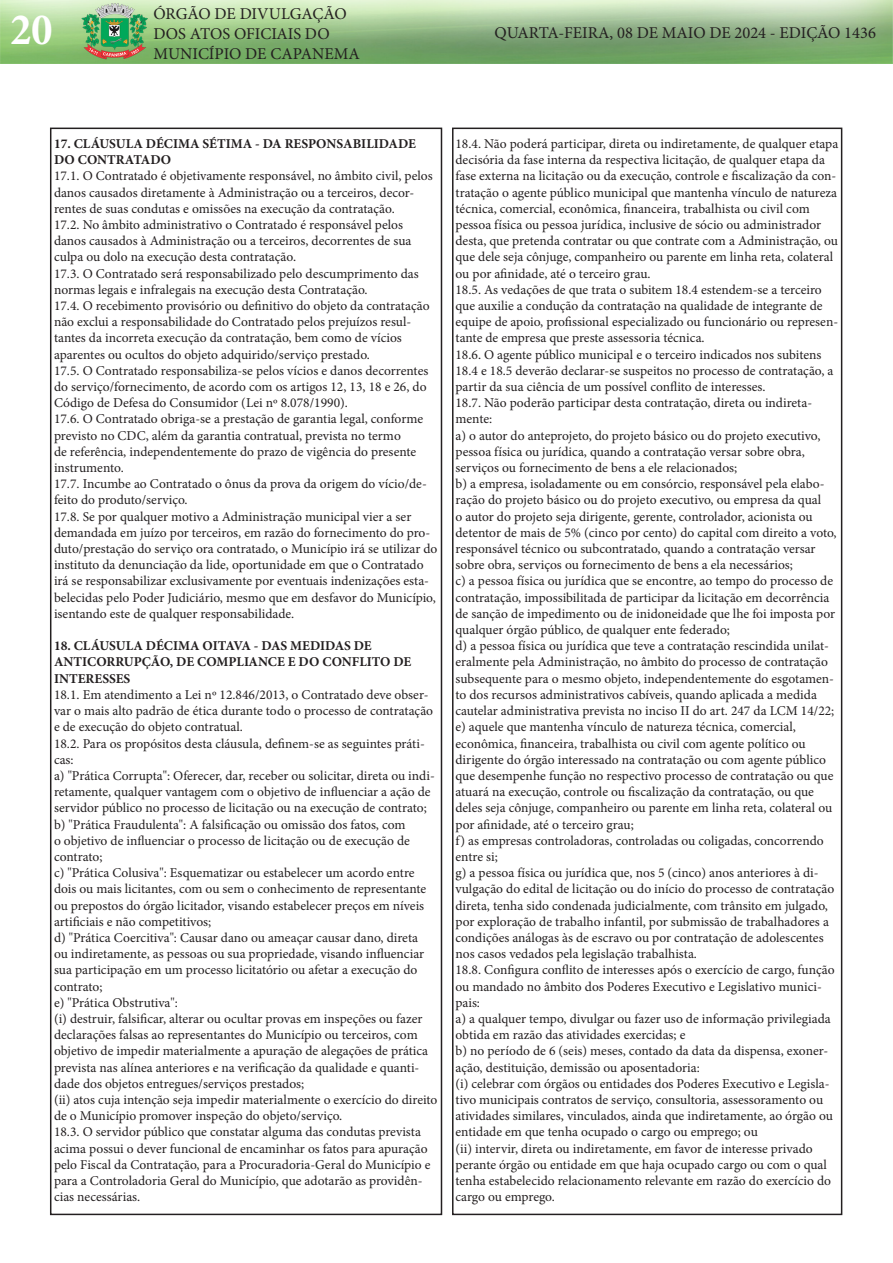
<style>
.page{position:relative;width:893px;height:1263px;background:#fff}
.page>*{position:absolute;margin:0;border:0;box-sizing:border-box;transform-origin:0 0}
.t1{font:700 condensed 45px "Minion Pro";color:#fff}
.t2{font:16.5px/19.8px "Minion Pro";color:#231f20}
.t3{font:13.5px/16.2px "Minion Pro";color:#231f20}
.t4{font:700 13.5px/16.2px "Minion Pro";color:#231f20}
</style>
<div class="page">
<div style="left:50px;top:128px;width:392px;height:1087px;border:2px solid #231f20"></div>
<img style="left:0;top:0;width:893px;height:64px">
<div style="left:452px;top:128px;width:390px;height:1087px;border:2px solid #231f20"></div>
<h1 class="t1" style="left:11px;top:-1px;width:43px">20</h1>
<p class="t2" style="left:153px;top:4px;width:208px">ÓRGÃO DE DIVULGAÇÃO<br>DOS ATOS OFICIAIS DO<br>MUNICÍPIO DE CAPANEMA</p>
<p class="t2" style="left:495px;top:23px;width:383px">QUARTA-FEIRA, 08 DE MAIO DE 2024 - EDIÇÃO 1436</p>
<p class="t4" style="left:54px;top:135px;width:363px">17. CLÁUSULA DÉCIMA SÉTIMA - DA RESPONSABILIDADE<br>DO CONTRATADO</p>
<p class="t3" style="left:54px;top:168px;width:380px">17.1. O Contratado é objetivamente responsável, no âmbito civil, pelos danos causados diretamente à Administração ou a terceiros, decor&shy;rentes de suas condutas e omissões na execução da contratação.</p>
<p class="t3" style="left:54px;top:217px;width:359px">17.2. No âmbito administrativo o Contratado é responsável pelos danos causados à Administração ou a terceiros, decorrentes de sua culpa ou dolo na execução desta contratação.</p>
<p class="t3" style="left:54px;top:265px;width:366px">17.3. O Contratado será responsabilizado pelo descumprimento das normas legais e infralegais na execução desta Contratação.</p>
<p class="t3" style="left:54px;top:298px;width:377px">17.4. O recebimento provisório ou definitivo do objeto da contratação não exclui a responsabilidade do Contratado pelos prejuízos resul&shy;tantes da incorreta execução da contratação, bem como de vícios aparentes ou ocultos do objeto adquirido/serviço prestado.</p>
<p class="t3" style="left:54px;top:362px;width:376px">17.5. O Contratado responsabiliza-se pelos vícios e danos decorrentes do serviço/fornecimento, de acordo com os artigos 12, 13, 18 e 26, do<br>Código de Defesa do Consumidor (Lei nº 8.078/1990).</p>
<p class="t3" style="left:54px;top:411px;width:371px">17.6. O Contratado obriga-se a prestação de garantia legal, conforme previsto no CDC, além da garantia contratual, prevista no termo<br>de referência, independentemente do prazo de vigência do presente instrumento.</p>
<p class="t3" style="left:54px;top:476px;width:374px">17.7. Incumbe ao Contratado o ônus da prova da origem do vício/de&shy;feito do produto/serviço.</p>
<p class="t3" style="left:54px;top:508px;width:385px">17.8. Se por qualquer motivo a Administração municipal vier a ser demandada em juízo por terceiros, em razão do fornecimento do pro&shy;duto/prestação do serviço ora contratado, o Município irá se utilizar do instituto da denunciação da lide, oportunidade em que o Contratado irá se responsabilizar exclusivamente por eventuais indenizações esta&shy;belecidas pelo Poder Judiciário, mesmo que em desfavor do Município, isentando este de qualquer responsabilidade.</p>
<p class="t4" style="left:54px;top:638px;width:319px">18. CLÁUSULA DÉCIMA OITAVA - DAS MEDIDAS DE</p>
<p class="t4" style="left:54px;top:654px;width:359px">ANTICORRUPÇÃO, DE COMPLIANCE E DO CONFLITO DE<br>INTERESSES</p>
<p class="t3" style="left:54px;top:686px;width:381px">18.1. Em atendimento a Lei nº 12.846/2013, o Contratado deve obser&shy;var o mais alto padrão de ética durante todo o processo de contratação e de execução do objeto contratual.</p>
<p class="t3" style="left:54px;top:735px;width:372px">18.2. Para os propósitos desta cláusula, definem-se as seguintes práti&shy;cas:</p>
<p class="t3" style="left:54px;top:767px;width:382px">a) "Prática Corrupta": Oferecer, dar, receber ou solicitar, direta ou indi&shy;retamente, qualquer vantagem com o objetivo de influenciar a ação de servidor público no processo de licitação ou na execução de contrato;</p>
<p class="t3" style="left:54px;top:816px;width:358px">b) "Prática Fraudulenta": A falsificação ou omissão dos fatos, com o objetivo de influenciar o processo de licitação ou de execução de contrato;</p>
<p class="t3" style="left:54px;top:865px;width:374px">c) "Prática Colusiva": Esquematizar ou estabelecer um acordo entre dois ou mais licitantes, com ou sem o conhecimento de representante ou prepostos do órgão licitador, visando estabelecer preços em níveis artificiais e não competitivos;</p>
<p class="t3" style="left:54px;top:929px;width:372px">d) "Prática Coercitiva": Causar dano ou ameaçar causar dano, direta ou indiretamente, as pessoas ou sua propriedade, visando influenciar sua participação em um processo licitatório ou afetar a execução do contrato;</p>
<p class="t3" style="left:54px;top:994px;width:125px">e) "Prática Obstrutiva":</p>
<p class="t3" style="left:54px;top:1010px;width:376px">(i) destruir, falsificar, alterar ou ocultar provas em inspeções ou fazer declarações falsas ao representantes do Município ou terceiros, com objetivo de impedir materialmente a apuração de alegações de prática prevista nas alínea anteriores e na verificação da qualidade e quanti&shy;dade dos objetos entregues/serviços prestados;</p>
<p class="t3" style="left:54px;top:1091px;width:385px">(ii) atos cuja intenção seja impedir materialmente o exercício do direito de o Município promover inspeção do objeto/serviço.</p>
<p class="t3" style="left:54px;top:1124px;width:378px">18.3. O servidor público que constatar alguma das condutas prevista acima possui o dever funcional de encaminhar os fatos para apuração pelo Fiscal da Contratação, para a Procuradoria-Geral do Município e para a Controladoria Geral do Município, que adotarão as providên&shy;cias necessárias.</p>
<p class="t3" style="left:455px;top:136px;width:384px">18.4. Não poderá participar, direta ou indiretamente, de qualquer etapa decisória da fase interna da respectiva licitação, de qualquer etapa da fase externa na licitação ou da execução, controle e fiscalização da con&shy;tratação o agente público municipal que mantenha vínculo de natureza técnica, comercial, econômica, financeira, trabalhista ou civil com pessoa física ou pessoa jurídica, inclusive de sócio ou administrador desta, que pretenda contratar ou que contrate com a Administração, ou que dele seja cônjuge, companheiro ou parente em linha reta, colateral ou por afinidade, até o terceiro grau.</p>
<p class="t3" style="left:455px;top:281px;width:384px">18.5. As vedações de que trata o subitem 18.4 estendem-se a terceiro que auxilie a condução da contratação na qualidade de integrante de equipe de apoio, profissional especializado ou funcionário ou represen&shy;tante de empresa que preste assessoria técnica.</p>
<p class="t3" style="left:455px;top:346px;width:379px">18.6. O agente público municipal e o terceiro indicados nos subitens<br>18.4 e 18.5 deverão declarar-se suspeitos no processo de contratação, a partir da sua ciência de um possível conflito de interesses.</p>
<p class="t3" style="left:455px;top:395px;width:358px">18.7. Não poderão participar desta contratação, direta ou indireta&shy;mente:</p>
<p class="t3" style="left:455px;top:427px;width:366px">a) o autor do anteprojeto, do projeto básico ou do projeto executivo, pessoa física ou jurídica, quando a contratação versar sobre obra, serviços ou fornecimento de bens a ele relacionados;</p>
<p class="t3" style="left:455px;top:476px;width:383px">b) a empresa, isoladamente ou em consórcio, responsável pela elabo&shy;ração do projeto básico ou do projeto executivo, ou empresa da qual<br>o autor do projeto seja dirigente, gerente, controlador, acionista ou detentor de mais de 5% (cinco por cento) do capital com direito a voto, responsável técnico ou subcontratado, quando a contratação versar sobre obra, serviços ou fornecimento de bens a ela necessários;</p>
<p class="t3" style="left:455px;top:573px;width:381px">c) a pessoa física ou jurídica que se encontre, ao tempo do processo de contratação, impossibilitada de participar da licitação em decorrência de sanção de impedimento ou de inidoneidade que lhe foi imposta por qualquer órgão público, de qualquer ente federado;</p>
<p class="t3" style="left:455px;top:638px;width:380px">d) a pessoa física ou jurídica que teve a contratação rescindida unilat&shy;eralmente pela Administração, no âmbito do processo de contratação subsequente para o mesmo objeto, independentemente do esgotamen&shy;to dos recursos administrativos cabíveis, quando aplicada a medida cautelar administrativa prevista no inciso II do art. 247 da LCM 14/22;</p>
<p class="t3" style="left:455px;top:719px;width:379px">e) aquele que mantenha vínculo de natureza técnica, comercial, econômica, financeira, trabalhista ou civil com agente político ou dirigente do órgão interessado na contratação ou com agente público que desempenhe função no respectivo processo de contratação ou que atuará na execução, controle ou fiscalização da contratação, ou que deles seja cônjuge, companheiro ou parente em linha reta, colateral ou por afinidade, até o terceiro grau;</p>
<p class="t3" style="left:455px;top:832px;width:370px">f) as empresas controladoras, controladas ou coligadas, concorrendo entre si;</p>
<p class="t3" style="left:455px;top:865px;width:380px">g) a pessoa física ou jurídica que, nos 5 (cinco) anos anteriores à di&shy;vulgação do edital de licitação ou do início do processo de contratação direta, tenha sido condenada judicialmente, com trânsito em julgado, por exploração de trabalho infantil, por submissão de trabalhadores a condições análogas às de escravo ou por contratação de adolescentes nos casos vedados pela legislação trabalhista.</p>
<p class="t3" style="left:455px;top:962px;width:381px">18.8. Configura conflito de interesses após o exercício de cargo, função ou mandado no âmbito dos Poderes Executivo e Legislativo munici&shy;pais:</p>
<p class="t3" style="left:455px;top:1010px;width:377px">a) a qualquer tempo, divulgar ou fazer uso de informação privilegiada obtida em razão das atividades exercidas; e</p>
<p class="t3" style="left:455px;top:1043px;width:374px">b) no período de 6 (seis) meses, contado da data da dispensa, exoner&shy;ação, destituição, demissão ou aposentadoria:</p>
<p class="t3" style="left:455px;top:1075px;width:379px">(i) celebrar com órgãos ou entidades dos Poderes Executivo e Legisla&shy;tivo municipais contratos de serviço, consultoria, assessoramento ou atividades similares, vinculados, ainda que indiretamente, ao órgão ou entidade em que tenha ocupado o cargo ou emprego; ou</p>
<p class="t3" style="left:455px;top:1140px;width:377px">(ii) intervir, direta ou indiretamente, em favor de interesse privado perante órgão ou entidade em que haja ocupado cargo ou com o qual tenha estabelecido relacionamento relevante em razão do exercício do cargo ou emprego.</p>
</div>
